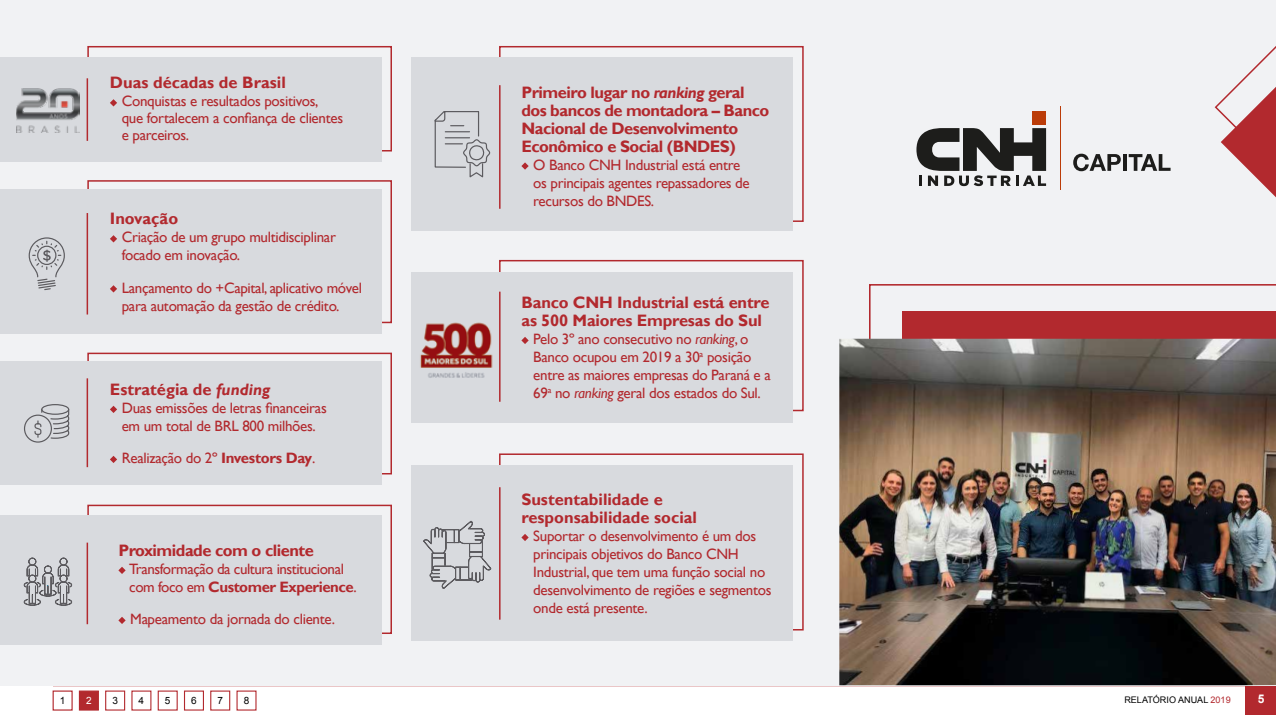
<style>
.page{position:relative;width:1276px;height:715px;background:#fff}
.page>*{position:absolute;margin:0;border:0;box-sizing:border-box;transform-origin:0 0}
.t1{font:700 16.5px/18px "Gill Sans";letter-spacing:-.01em;color:#b2292e}
.t2{font:700 16.5px/18px "Gill Sans";letter-spacing:-.03em;color:#b2292e}
.t3{font:15px/18px "Gill Sans";letter-spacing:-.02em;color:#b2292e}
.t4{font:700 12px "Arial";color:#fff}
.t5{font:10.05px "Arial";color:#000}
.t6{font:10.05px "Arial";color:#fff}
.t7{font:9px "Arial";color:#000}
.s1{font-style:italic}
.s2{font-weight:700}
.s3{color:#b2292e}
</style>
<div class="page">
<div style="left:1245px;top:684px;width:31px;height:30px;background:#b2292e"></div>
<div style="left:79px;top:690px;width:20px;height:20px;background:#b2292e;border:1px solid #b2292e"></div>
<div style="left:105px;top:690px;width:20px;height:20px;border:1px solid #b2292e"></div>
<div style="left:158px;top:690px;width:20px;height:20px;border:1px solid #b2292e"></div>
<div style="left:184px;top:690px;width:20px;height:20px;border:1px solid #b2292e"></div>
<div style="left:210px;top:690px;width:20px;height:20px;border:1px solid #b2292e"></div>
<div style="left:0;top:0;width:1276px;height:685px;background:#f1f2f4"></div>
<div style="left:87px;top:352px;width:305px;height:122px;border:2px solid #b2292e"></div>
<div style="left:87px;top:180px;width:305px;height:143px;border:2px solid #b2292e"></div>
<div style="left:87px;top:46px;width:305px;height:105px;border:2px solid #b2292e"></div>
<div style="left:499px;top:46px;width:304px;height:176px;border:2px solid #b2292e"></div>
<div style="left:499px;top:260px;width:304px;height:151px;border:2px solid #b2292e"></div>
<div style="left:499px;top:453px;width:304px;height:177px;border:2px solid #b2292e"></div>
<svg style="left:869px;top:284px;width:344px;height:54px"></svg>
<div style="left:902px;top:311px;width:374px;height:369px;background:#b2292e"></div>
<img style="left:839px;top:338px;width:437px;height:347px">
<div style="left:411px;top:465px;width:382px;height:176px;background:#d8dade"></div>
<div style="left:411px;top:272px;width:382px;height:150px;background:#d8dade"></div>
<div style="left:411px;top:58px;width:382px;height:173px;background:#d8dade"></div>
<svg style="left:521px;top:162px;width:8px;height:8px"></svg>
<svg style="left:521px;top:534px;width:8px;height:7px"></svg>
<div style="left:0;top:58px;width:382px;height:104px;background:#d8dade"></div>
<svg style="left:110px;top:99px;width:7px;height:7px"></svg>
<svg style="left:521px;top:337px;width:8px;height:7px"></svg>
<div style="left:0;top:190px;width:382px;height:144px;background:#d8dade"></div>
<svg style="left:110px;top:235px;width:7px;height:7px"></svg>
<svg style="left:110px;top:285px;width:7px;height:7px"></svg>
<div style="left:0;top:361px;width:382px;height:124px;background:#d8dade"></div>
<svg style="left:110px;top:405px;width:7px;height:8px"></svg>
<svg style="left:110px;top:456px;width:7px;height:7px"></svg>
<svg style="left:28px;top:237px;width:37px;height:53px"></svg>
<div style="left:87px;top:504px;width:305px;height:129px;border:2px solid #b2292e"></div>
<div style="left:0;top:514px;width:382px;height:130px;background:#d8dade"></div>
<svg style="left:118px;top:567px;width:8px;height:6px"></svg>
<svg style="left:118px;top:617px;width:8px;height:6px"></svg>
<svg style="left:434px;top:111px;width:57px;height:67px"></svg>
<svg style="left:423px;top:520px;width:68px;height:69px"></svg>
<img style="left:420px;top:322px;width:73px;height:56px">
<div style="left:41px;top:404px;width:28px;height:10px;border:1px solid #5c5b5f;border-radius:50%"></div>
<svg style="left:24px;top:408px;width:46px;height:35px"></svg>
<svg style="left:23px;top:557px;width:50px;height:49px"></svg>
<img style="left:16px;top:88px;width:63px;height:44px">
<div style="left:1032px;top:111px;width:14px;height:14px;background:#bb3c08"></div>
<svg style="left:916px;top:128px;width:130px;height:58px"></svg>
<svg style="left:1073px;top:154px;width:47px;height:17px"></svg>
<hr style="left:1123px;top:154px;width:3px;height:17px;background:#1d1d1b">
<svg style="left:1128px;top:154px;width:42px;height:17px"></svg>
<hr style="left:1059px;top:106px;width:1px;height:83px;background:#bb3c08">
<hr style="left:87px;top:78px;width:1px;height:63px;background:#b2292e">
<hr style="left:499px;top:85px;width:1px;height:124px;background:#b2292e">
<hr style="left:499px;top:291px;width:1px;height:110px;background:#b2292e">
<hr style="left:499px;top:487px;width:1px;height:132px;background:#b2292e">
<hr style="left:87px;top:213px;width:1px;height:101px;background:#b2292e">
<hr style="left:87px;top:542px;width:1px;height:82px;background:#b2292e">
<hr style="left:87px;top:378px;width:1px;height:89px;background:#b2292e">
<svg style="left:1213px;top:46px;width:63px;height:240px"></svg>
<p class="t1" style="left:110px;top:74px;width:177px">Duas décadas de Brasil</p>
<p class="t3" style="left:122px;top:93px;width:223px;line-height:16.5px">Conquistas e resultados positivos, que fortalecem a confiança de clientes e parceiros.</p>
<p class="t1" style="left:110px;top:210px;width:70px">Inovação</p>
<p class="t3" style="left:122px;top:228px;width:216px">Criação de um grupo multidisciplinar focado em inovação.</p>
<p class="t3" style="left:122px;top:278px;width:242px">Lançamento do +Capital, aplicativo móvel para automação da gestão de crédito.</p>
<p class="t1" style="left:110px;top:381px;width:162px">Estratégia de <span class="s1">funding</span></p>
<p class="t3" style="left:122px;top:399px;width:207px">Duas emissões de letras financeiras em um total de BRL 800 milhões.</p>
<p class="t3" style="left:122px;top:449px;width:195px">Realização do 2º <span class="s2">Investors Day</span>.</p>
<p class="t2" style="left:118px;top:541px;width:197px">Proximidade com o cliente</p>
<p class="t3" style="left:129px;top:560px;width:229px">Transformação da cultura institucional com foco em <span class="s2">Customer Experience</span>.</p>
<p class="t3" style="left:130px;top:610px;width:206px">Mapeamento da jornada do cliente.</p>
<p class="t2" style="left:521px;top:83px;width:249px">Primeiro lugar no <span class="s1">ranking</span> geral dos bancos de montadora – Banco<br>Nacional de Desenvolvimento<br>Econômico e Social (BNDES)</p>
<p class="t3" style="left:533px;top:156px;width:218px">O Banco CNH Industrial está entre os principais agentes repassadores de recursos do BNDES.</p>
<p class="t1" style="left:521px;top:294px;width:250px">Banco CNH Industrial está entre as 500 Maiores Empresas do Sul</p>
<p class="t3" style="left:533px;top:330px;width:239px">Pelo 3º ano consecutivo no <span class="s1">ranking</span>, o Banco ocupou em 2019 a 30<sup>a</sup> posição entre as maiores empresas do Paraná e a 69<sup>a</sup> no <span class="s1">ranking</span> geral dos estados do Sul.</p>
<p class="t1" style="left:521px;top:491px;width:177px">Sustentabilidade e responsabilidade social</p>
<p class="t3" style="left:533px;top:527px;width:240px">Suportar o desenvolvimento é um dos principais objetivos do Banco CNH Industrial, que tem uma função social no desenvolvimento de regiões e segmentos onde está presente.</p>
<p class="t5" style="left:60px;top:693px;width:7px">1</p>
<p class="t6" style="left:86px;top:693px;width:7px">2</p>
<p class="t5" style="left:112px;top:693px;width:7px">3</p>
<p class="t5" style="left:139px;top:693px;width:7px">4</p>
<p class="t5" style="left:165px;top:693px;width:7px">5</p>
<p class="t5" style="left:191px;top:693px;width:7px">6</p>
<p class="t5" style="left:217px;top:693px;width:7px">7</p>
<p class="t5" style="left:244px;top:693px;width:7px">8</p>
<p class="t7" style="left:1124px;top:693px;width:108px">RELATÓRIO ANUAL <span class="s3">2019</span></p>
<p class="t4" style="left:1257px;top:690px;width:8px">5</p>
</div>
